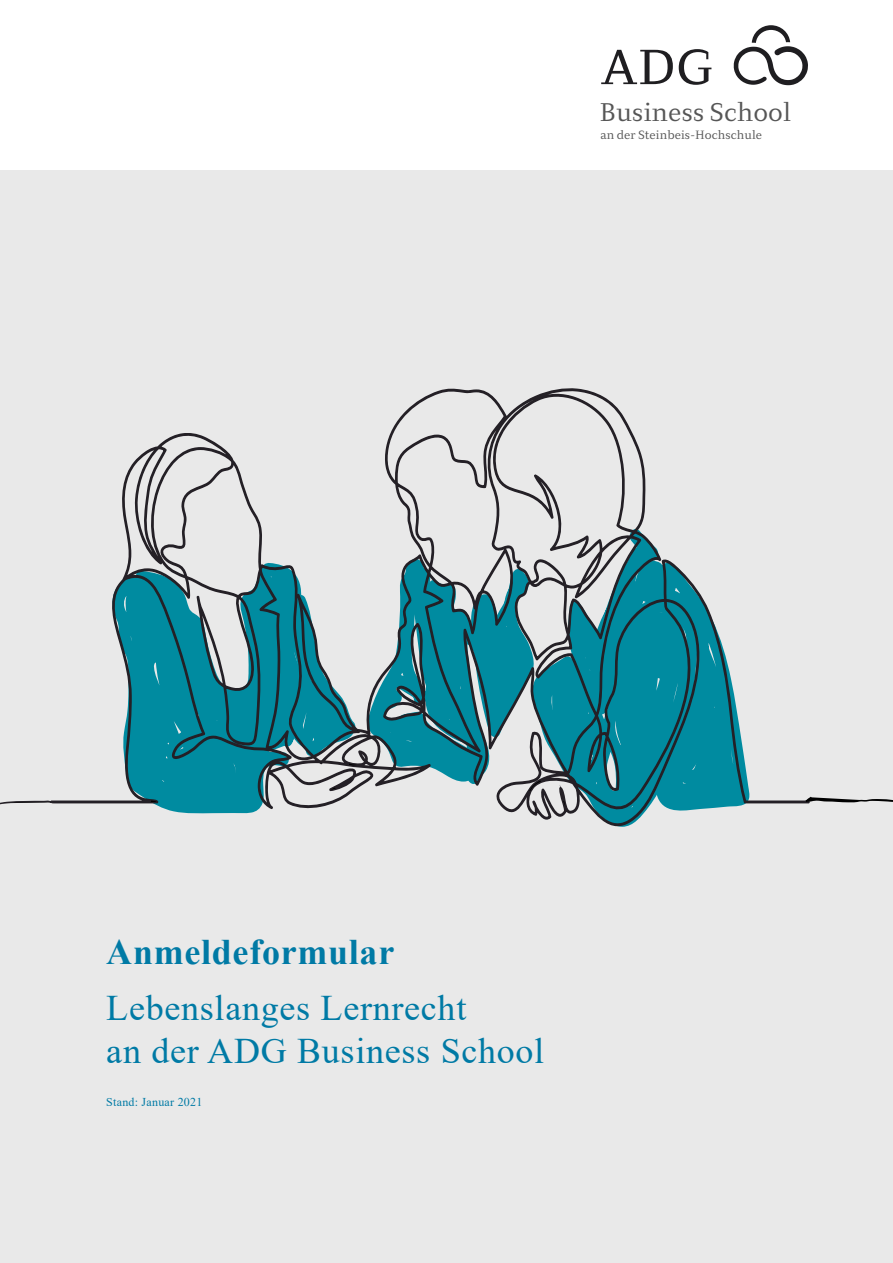
<style>
.page{position:relative;width:893px;height:1263px;background:#fff}
.page>*{position:absolute;margin:0;border:0;box-sizing:border-box;transform-origin:0 0}
.t1{font:49.8px "Diogenes";color:#1f1e21}
.t2{font:36px/43.2px "Times New Roman";letter-spacing:.02em;color:#007aa5}
.t3{font:700 36px "Times New Roman";letter-spacing:.02em;color:#007aa5}
.t4{font:300 25.8px "Diogenes";letter-spacing:.005em;color:#565656}
.t5{font:300 12.15px "Diogenes";letter-spacing:.005em;color:#565656}
.t6{font:12px "Times New Roman";letter-spacing:.02em;color:#007aa5}
</style>
<div class="page">
<div style="left:0;top:170px;width:893px;height:1093px;background:#e9e9e9"></div>
<svg style="left:733px;top:25px;width:75px;height:60px"></svg>
<svg style="left:0;top:388px;width:646px;height:426px"></svg>
<svg style="left:367px;top:525px;width:526px;height:302px"></svg>
<h1 class="t1" style="left:601px;top:40px;width:115px">ADG</h1>
<p class="t4" style="left:600px;top:98px;width:193px">Business School</p>
<p class="t5" style="left:600px;top:128px;width:163px">an der Steinbeis-Hochschule</p>
<p class="t3" style="left:106px;top:926px;width:290px">Anmeldeformular</p>
<p class="t2" style="left:106px;top:985px;width:439px">Lebenslanges Lernrecht<br>an der ADG Business School</p>
<p class="t6" style="left:106px;top:1094px;width:98px">Stand: Januar 2021</p>
</div>
